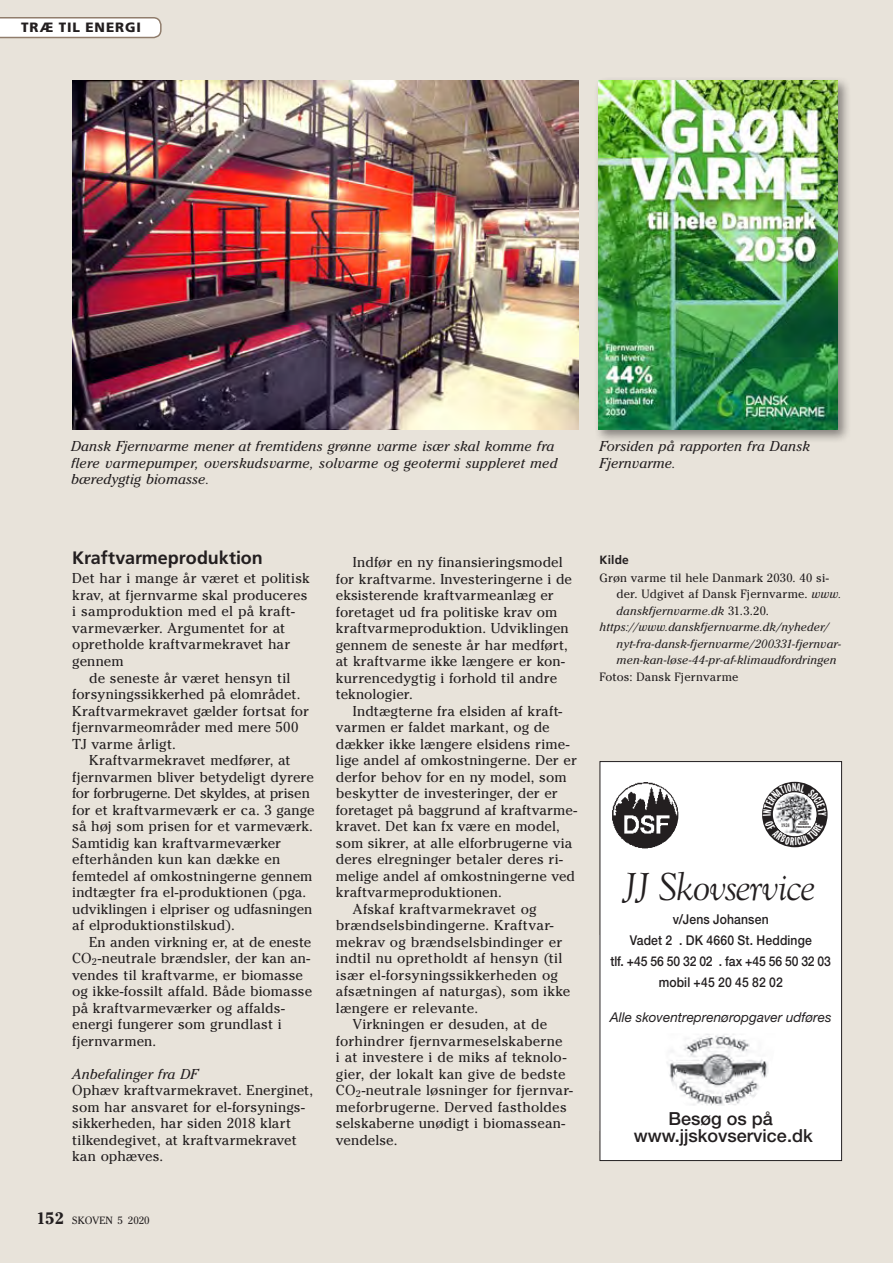
<style>
.page{position:relative;width:893px;height:1263px;background:#e8e3da}
.page>*{position:absolute;margin:0;border:0;box-sizing:border-box;transform-origin:0 0}
.t1{font:italic 39px "Goudy Old Style MT Std";letter-spacing:-.04em;color:#231f20}
.t2{font:500 18px/16.5px "Helvetica Neue LT Std";color:#231f20;text-align:center}
.t3{font:700 18px "Frutiger LT Std";color:#231f20}
.t4{font:14.25px/16.5px "Cheltenham Std";letter-spacing:.005em;color:#231f20}
.t5{font:italic 14.25px/16.5px "Cheltenham Std";letter-spacing:.01em;color:#231f20}
.t6{font:500 13.5px/21px "Helvetica Neue LT Std";letter-spacing:.01em;color:#231f20;text-align:center;scale:.9 1}
.t7{font:italic 13.5px "Helvetica Neue LT Std";color:#231f20}
.t8{font:900 13.5px "Frutiger LT Std";letter-spacing:.065em;color:#231f20}
.t9{font:italic 12px "Cheltenham Std";letter-spacing:.01em;color:#231f20}
.t10{font:12px "Cheltenham Std";letter-spacing:.01em;color:#231f20}
.t11{font:700 12px "Frutiger LT Std";letter-spacing:.015em;color:#231f20}
.t12{font:expanded 10.65px "Franklin Gothic MT Std";color:#fff;scale:.76 1}
.t13{font:10.5px "Cheltenham Std";color:#231f20}
.t14{font:700 5.7px "Garamond MT Std";color:#231f20;scale:.8 1}
.t15{font:2.55px/2.5px "Franklin Gothic Std";letter-spacing:-.02em;color:#231f20;text-align:center;scale:.7 1}
.s1{font-weight:700;font-size:16.5px}
.s2{font-style:italic}
.s3{font-style:normal}
</style>
<div class="page">
<svg style="left:0;top:17px;width:162px;height:21px;background:#efecea"></svg>
<div style="left:600px;top:761px;width:242px;height:399px;background:#fff"></div>
<div style="left:600px;top:761px;width:242px;height:400px;border:1px solid #231f20"></div>
<img style="left:667px;top:1034px;width:102px;height:72px">
<img style="left:611px;top:781px;width:68px;height:68px;border-radius:34px">
<img style="left:72px;top:81px;width:506px;height:348px">
<div style="left:594px;top:76px;width:257px;height:367px;background:#231f20;opacity:.5"></div>
<img style="left:599px;top:81px;width:239px;height:348px">
<svg style="left:762px;top:782px;width:65px;height:65px"></svg>
<p class="t8" style="left:21px;top:20px;width:121px">TRÆ TIL ENERGI</p>
<p class="t5" style="left:71px;top:438px;width:488px">Dansk Fjernvarme mener at fremtidens grønne varme især skal komme fra flere varmepumper, overskudsvarme, solvarme og geotermi suppleret med bæredygtig biomasse.</p>
<p class="t5" style="left:600px;top:438px;width:212px">Forsiden på rapporten fra Dansk<br>Fjernvarme.</p>
<p class="t3" style="left:72px;top:547px;width:192px">Kraftvarmeproduktion</p>
<p class="t4" style="left:72px;top:570px;width:239px">Det har i mange år været et politisk krav, at fjernvarme skal produceres i samproduktion med el på kraft&shy;varmeværker. Argumentet for at opretholde kraftvarmekravet har gennem</p>
<p class="t4" style="left:72px;top:669px;width:238px;text-indent:17px">de seneste år været hensyn til forsyningssikkerhed på elområdet.<br>Kraftvarmekravet gælder fortsat for fjernvarmeområder med mere 500<br>TJ varme årligt.</p>
<p class="t4" style="left:72px;top:752px;width:244px;text-indent:17px">Kraftvarmekravet medfører, at fjernvarmen bliver betydeligt dyrere for forbrugerne. Det skyldes, at prisen for et kraftvarmeværk er ca. 3 gange så høj som prisen for et varmeværk.<br>Samtidig kan kraftvarmeværker efterhånden kun kan dække en femtedel af omkostningerne gennem indtægter fra el-produktionen (pga. udviklingen i elpriser og udfasningen af elproduktionstilskud).</p>
<p class="t4" style="left:72px;top:933px;width:241px;text-indent:17px">En anden virkning er, at de eneste<br>CO<sub>2</sub>-neutrale brændsler, der kan an&shy;vendes til kraftvarme, er biomasse og ikke-fossilt affald. Både biomasse på kraftvarmeværker og affalds&shy;energi fungerer som grundlast i fjernvarmen.</p>
<p class="t5" style="left:72px;top:1065px;width:127px">Anbefalinger fra DF</p>
<p class="t4" style="left:72px;top:1082px;width:242px">Ophæv kraftvarmekravet. Energinet, som har ansvaret for el-forsynings&shy;sikkerheden, har siden 2018 klart tilkendegivet, at kraftvarmekravet kan ophæves.</p>
<p class="t13" style="left:36px;top:1214px;width:115px"><span class="s1">152</span> SKOVEN 5 2020</p>
<p class="t4" style="left:336px;top:554px;width:238px;text-indent:17px">Indfør en ny finansieringsmodel for kraftvarme. Investeringerne i de eksisterende kraftvarmeanlæg er foretaget ud fra politiske krav om kraftvarmeproduktion. Udviklingen gennem de seneste år har medført, at kraftvarme ikke længere er kon&shy;kurrencedygtig i forhold til andre teknologier.</p>
<p class="t4" style="left:353px;top:702px;width:211px">Indtægterne fra elsiden af kraft-</p>
<p class="t4" style="left:336px;top:719px;width:215px">varmen er faldet markant, og de</p>
<p class="t4" style="left:336px;top:735px;width:235px">dækker ikke længere elsidens rime-</p>
<p class="t4" style="left:336px;top:752px;width:243px">lige andel af omkostningerne. Der er</p>
<p class="t4" style="left:336px;top:768px;width:232px">derfor behov for en ny model, som</p>
<p class="t4" style="left:336px;top:785px;width:224px">beskytter de investeringer, der er</p>
<p class="t4" style="left:336px;top:801px;width:243px">foretaget på baggrund af kraftvarme-</p>
<p class="t4" style="left:336px;top:818px;width:225px">kravet. Det kan fx være en model,</p>
<p class="t4" style="left:336px;top:834px;width:238px">som sikrer, at alle elforbrugerne via</p>
<p class="t4" style="left:336px;top:851px;width:228px">deres elregninger betaler deres ri-</p>
<p class="t4" style="left:336px;top:867px;width:241px">melige andel af omkostningerne ved</p>
<p class="t4" style="left:336px;top:884px;width:167px">kraftvarmeproduktionen.</p>
<p class="t4" style="left:353px;top:900px;width:185px">Afskaf kraftvarmekravet og</p>
<p class="t4" style="left:336px;top:917px;width:219px">brændselsbindingerne. Kraftvar-</p>
<p class="t4" style="left:336px;top:933px;width:228px">mekrav og brændselsbindinger er</p>
<p class="t4" style="left:336px;top:950px;width:228px">indtil nu opretholdt af hensyn (til</p>
<p class="t4" style="left:336px;top:966px;width:223px">især el-forsyningssikkerheden og</p>
<p class="t4" style="left:336px;top:983px;width:236px">afsætningen af naturgas), som ikke</p>
<p class="t4" style="left:336px;top:999px;width:144px">længere er relevante.</p>
<p class="t4" style="left:353px;top:1016px;width:196px">Virkningen er desuden, at de</p>
<p class="t4" style="left:336px;top:1032px;width:228px">forhindrer fjernvarmeselskaberne</p>
<p class="t4" style="left:336px;top:1049px;width:232px">i at investere i de miks af teknolo-</p>
<p class="t4" style="left:336px;top:1065px;width:231px">gier, der lokalt kan give de bedste</p>
<p class="t4" style="left:336px;top:1082px;width:239px">CO<sub>2</sub>-neutrale løsninger for fjernvar-</p>
<p class="t4" style="left:336px;top:1098px;width:233px">meforbrugerne. Derved fastholdes</p>
<p class="t4" style="left:336px;top:1115px;width:231px">selskaberne unødigt i biomassean-</p>
<p class="t4" style="left:336px;top:1131px;width:63px">vendelse.</p>
<p class="t11" style="left:600px;top:553px;width:31px">Kilde</p>
<p class="t10" style="left:600px;top:571px;width:231px">Grøn varme til hele Danmark 2030. 40 si-</p>
<p class="t10" style="left:617px;top:587px;width:226px">der. Udgivet af Dansk Fjernvarme. <span class="s2">www.</span></p>
<p class="t9" style="left:617px;top:604px;width:154px">danskfjernvarme.dk <span class="s3">31.3.20.</span></p>
<p class="t9" style="left:600px;top:620px;width:232px">https://www.danskfjernvarme.dk/nyheder/</p>
<p class="t9" style="left:617px;top:637px;width:226px">nyt-fra-dansk-fjernvarme/200331-fjernvar-</p>
<p class="t9" style="left:617px;top:653px;width:221px">men-kan-løse-44-pr-af-klimaudfordringen</p>
<p class="t10" style="left:600px;top:670px;width:140px">Fotos: Dansk Fjernvarme</p>
<p class="t12" style="left:828px;top:812px;width:7px;rotate:90deg">Y</p>
<p class="t14" style="left:781px;top:822px;width:12px">1924</p>
<p class="t15" style="left:797px;top:821px;width:22px">SCIENCE<br>RESEARCH<br>PRESERVATION</p>
<h1 class="t1" style="left:622px;top:863px;width:196px">JJ Skovservice</h1>
<p class="t6" style="left:610px;top:908px;width:247px">v/Jens Johansen<br>Vadet 2 . DK 4660 St. Heddinge<br>tlf. +45 56 50 32 02 . fax +45 56 50 32 03 mobil +45 20 45 82 02</p>
<p class="t7" style="left:610px;top:1009px;width:223px">Alle skoventreprenøropgaver udføres</p>
<p class="t2" style="left:634px;top:1110px;width:180px">Besøg os på www.jjskovservice.dk</p>
</div>
